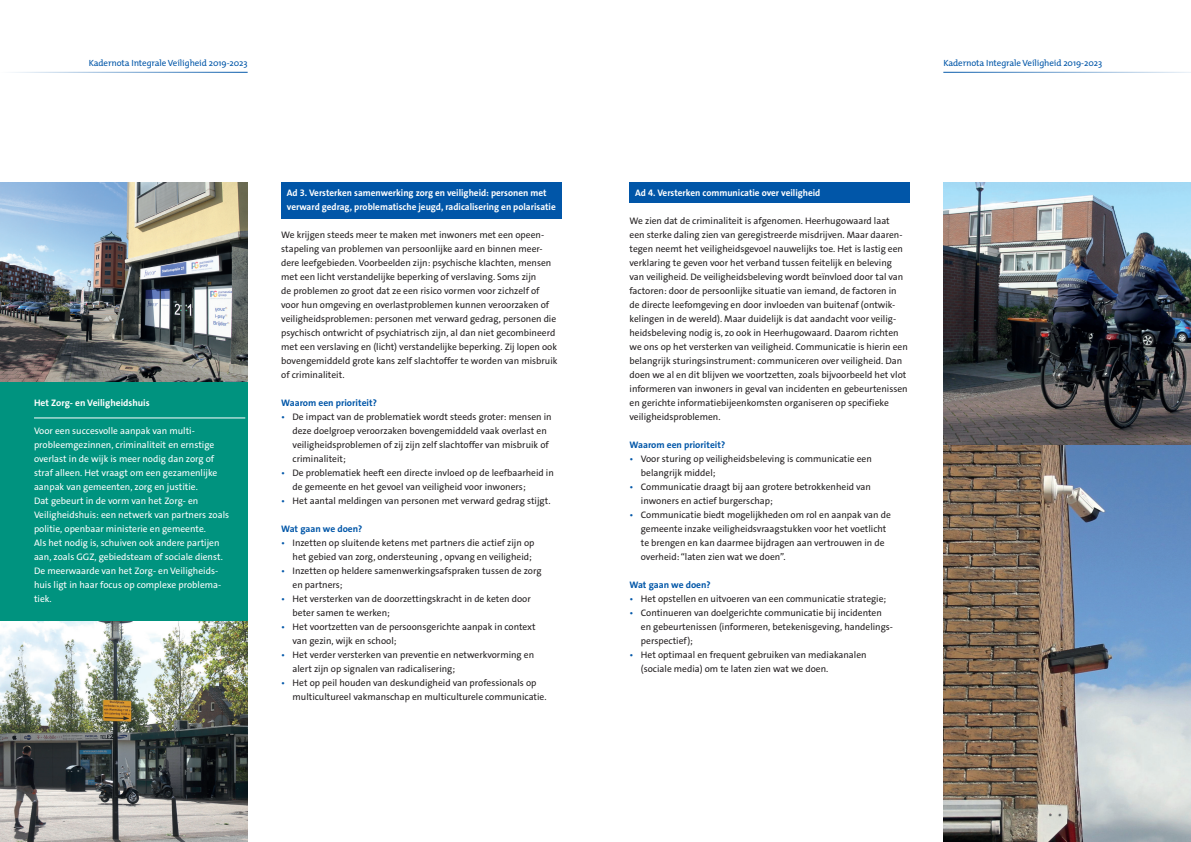
<style>
.page{position:relative;width:1191px;height:842px;background:#fff}
.page>*{position:absolute;margin:0;border:0;box-sizing:border-box;transform-origin:0 0}
.t1{font:9.5px/14px "The Sans T";color:#231f20}
.t2{font:9.5px/14px "The Sans T";color:#fff}
.t3{font:700 9.5px/14px "The Sans T";color:#fff}
.t4{font:700 9.5px "The Sans T";color:#0156a8}
.t5{font:9px "The Mix";letter-spacing:-.01em;color:#0156a8}
.s1{color:#0156a8}
</style>
<div class="page">
<img style="left:943px;top:445px;width:248px;height:397px">
<img style="left:0;top:182px;width:248px;height:200px">
<img style="left:0;top:620px;width:248px;height:222px">
<img style="left:943px;top:182px;width:248px;height:263px">
<hr style="left:0;top:72px;width:248px;height:1px;background:#0156a8">
<hr style="left:943px;top:72px;width:248px;height:1px;background:#0156a8">
<div style="left:281px;top:182px;width:280px;height:36px;background:#0156a8"></div>
<div style="left:629px;top:182px;width:280px;height:21px;background:#0156a8"></div>
<div style="left:0;top:382px;width:248px;height:238px;background:#00937f"></div>
<hr style="left:34px;top:417px;width:211px;height:1px;background:#fff">
<p class="t5" style="left:89px;top:55px;width:160px">Kadernota Integrale Veiligheid 2019-2023</p>
<p class="t5" style="left:943px;top:55px;width:160px">Kadernota Integrale Veiligheid 2019-2023</p>
<p class="t3" style="left:34px;top:396px;width:117px">Het Zorg- en Veiligheidshuis</p>
<p class="t2" style="left:34px;top:424px;width:197px">Voor een succesvolle aanpak van multi&shy;probleemgezinnen, criminaliteit en ernstige overlast in de wijk is meer nodig dan zorg of straf alleen. Het vraagt om een gezamenlijke aanpak van gemeenten, zorg en justitie.<br>Dat gebeurt in de vorm van het Zorg- en Veiligheidshuis: een netwerk van partners zoals politie, openbaar ministerie en gemeente.<br>Als het nodig is, schuiven ook andere partijen aan, zoals GGZ, gebiedsteam of sociale dienst.<br>De meerwaarde van het Zorg- en Veiligheids&shy;huis ligt in haar focus op complexe problema&shy;tiek.</p>
<p class="t3" style="left:287px;top:186px;width:270px">Ad 3. Versterken samenwerking zorg en veiligheid: personen met verward gedrag, problematische jeugd, radicalisering en polarisatie</p>
<p class="t1" style="left:281px;top:228px;width:278px">We krijgen steeds meer te maken met inwoners met een opeen&shy;stapeling van problemen van persoonlijke aard en binnen meer&shy;dere leefgebieden. Voorbeelden zijn: psychische klachten, mensen met een licht verstandelijke beperking of verslaving. Soms zijn<br>de problemen zo groot dat ze een risico vormen voor zichzelf of voor hun omgeving en overlastproblemen kunnen veroorzaken of veiligheidsproblemen: personen met verward gedrag, personen die psychisch ontwricht of psychiatrisch zijn, al dan niet gecombineerd met een verslaving en (licht) verstandelijke beperking. Zij lopen ook bovengemiddeld grote kans zelf slachtoffer te worden van misbruik of criminaliteit.</p>
<p class="t4" style="left:281px;top:398px;width:97px">Waarom een prioriteit?</p>
<p class="t1" style="left:292px;top:410px;width:261px;text-indent:-11px"><span class="s1">•</span> De impact van de problematiek wordt steeds groter: mensen in deze doelgroep veroorzaken bovengemiddeld vaak overlast en veiligheidsproblemen of zij zijn zelf slachtoffer van misbruik of criminaliteit;</p>
<p class="t1" style="left:292px;top:466px;width:263px;text-indent:-11px"><span class="s1">•</span> De problematiek heeft een directe invloed op de leefbaarheid in de gemeente en het gevoel van veiligheid voor inwoners;</p>
<p class="t1" style="left:281px;top:494px;width:271px"><span class="s1">•</span> Het aantal meldingen van personen met verward gedrag stijgt.</p>
<p class="t4" style="left:281px;top:524px;width:83px">Wat gaan we doen?</p>
<p class="t1" style="left:281px;top:536px;width:255px;text-align:right"><span class="s1">•</span> Inzetten op sluitende ketens met partners die actief zijn op het gebied van zorg, ondersteuning , opvang en veiligheid;</p>
<p class="t1" style="left:292px;top:564px;width:250px;text-indent:-11px"><span class="s1">•</span> Inzetten op heldere samenwerkingsafspraken tussen de zorg en partners;</p>
<p class="t1" style="left:292px;top:592px;width:240px;text-indent:-11px"><span class="s1">•</span> Het versterken van de doorzettingskracht in de keten door beter samen te werken;</p>
<p class="t1" style="left:292px;top:620px;width:245px;text-indent:-11px"><span class="s1">•</span> Het voortzetten van de persoonsgerichte aanpak in context van gezin, wijk en school;</p>
<p class="t1" style="left:292px;top:648px;width:243px;text-indent:-11px"><span class="s1">•</span> Het verder versterken van preventie en netwerkvorming en alert zijn op signalen van radicalisering;</p>
<p class="t1" style="left:292px;top:676px;width:255px;text-indent:-11px"><span class="s1">•</span> Het op peil houden van deskundigheid van professionals op multicultureel vakmanschap en multiculturele communicatie.</p>
<p class="t3" style="left:635px;top:186px;width:187px">Ad 4. Versterken communicatie over veiligheid</p>
<p class="t1" style="left:629px;top:214px;width:280px">We zien dat de criminaliteit is afgenomen. Heerhugowaard laat<br>een sterke daling zien van geregistreerde misdrijven. Maar daaren&shy;tegen neemt het veiligheidsgevoel nauwelijks toe. Het is lastig een verklaring te geven voor het verband tussen feitelijk en beleving van veiligheid. De veiligheidsbeleving wordt beïnvloed door tal van factoren: door de persoonlijke situatie van iemand, de factoren in de directe leefomgeving en door invloeden van buitenaf (ontwik&shy;kelingen in de wereld). Maar duidelijk is dat aandacht voor veilig&shy;heidsbeleving nodig is, zo ook in Heerhugowaard. Daarom richten we ons op het versterken van veiligheid. Communicatie is hierin een belangrijk sturingsinstrument: communiceren over veiligheid. Dan doen we al en dit blijven we voortzetten, zoals bijvoorbeeld het vlot informeren van inwoners in geval van incidenten en gebeurtenissen en gerichte informatiebijeenkomsten organiseren op specifieke veiligheidsproblemen.</p>
<p class="t4" style="left:629px;top:440px;width:97px">Waarom een prioriteit?</p>
<p class="t1" style="left:641px;top:452px;width:232px;text-indent:-11px"><span class="s1">•</span> Voor sturing op veiligheidsbeleving is communicatie een belangrijk middel;</p>
<p class="t1" style="left:641px;top:480px;width:232px;text-indent:-11px"><span class="s1">•</span> Communicatie draagt bij aan grotere betrokkenheid van inwoners en actief burgerschap;</p>
<p class="t1" style="left:641px;top:508px;width:251px;text-indent:-11px"><span class="s1">•</span> Communicatie biedt mogelijkheden om rol en aanpak van de gemeente inzake veiligheidsvraagstukken voor het voetlicht te brengen en kan daarmee bijdragen aan vertrouwen in de overheid: “laten zien wat we doen”.</p>
<p class="t4" style="left:629px;top:580px;width:83px">Wat gaan we doen?</p>
<p class="t1" style="left:629px;top:592px;width:258px"><span class="s1">•</span> Het opstellen en uitvoeren van een communicatie strategie;</p>
<p class="t1" style="left:641px;top:606px;width:253px;text-indent:-11px"><span class="s1">•</span> Continueren van doelgerichte communicatie bij incidenten en gebeurtenissen (informeren, betekenisgeving, handelings&shy;perspectief);</p>
<p class="t1" style="left:641px;top:648px;width:227px;text-indent:-11px"><span class="s1">•</span> Het optimaal en frequent gebruiken van mediakanalen (sociale media) om te laten zien wat we doen.</p>
</div>
